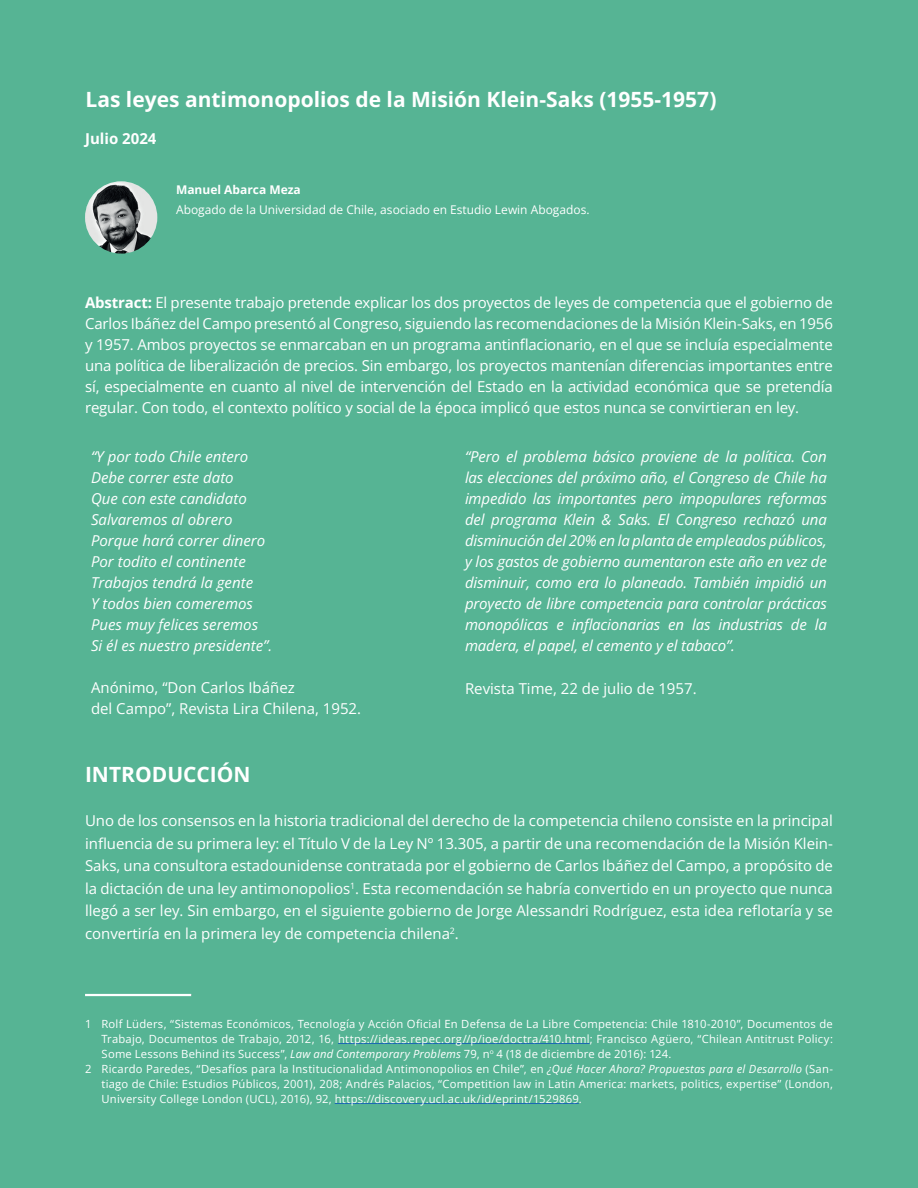
<style>
.page{position:relative;width:918px;height:1188px;background:#56b494}
.page>*{position:absolute;margin:0;border:0;box-sizing:border-box;transform-origin:0 0}
.t1{font:700 21px "Open Sans";color:#fff}
.t2{font:15px/21px "Open Sans";color:#fff;text-align:justify}
.t3{font:italic 15px/21px "Open Sans";color:#fff}
.t4{font:700 15px "Open Sans";color:#fff}
.t5{font:12px "Open Sans";color:#fff}
.t6{font:700 12px "Open Sans";color:#fff}
.t7{font:11.25px "Open Sans";letter-spacing:.02em;color:#fff}
.s1{font-weight:700}
.s2{font-style:italic}
</style>
<div class="page">
<img style="left:85px;top:181px;width:72px;height:73px;border-radius:36px">
<hr style="left:338px;top:1043px;width:252px;height:1px;background:#1b69b4">
<hr style="left:335px;top:1103px;width:244px;height:1px;background:#1b69b4">
<hr style="left:85px;top:994px;width:106px;height:2px;background:#fff">
<h1 class="t1" style="left:86px;top:85px;width:632px">Las leyes antimonopolios de la Misión Klein-Saks (1955-1957)</h1>
<p class="t4" style="left:85px;top:128px;width:73px">Julio 2024</p>
<p class="t6" style="left:176px;top:181px;width:126px">Manuel Abarca Meza</p>
<p class="t5" style="left:176px;top:201px;width:415px">Abogado de la Universidad de Chile, asociado en Estudio Lewin Abogados.</p>
<p class="t2" style="left:85px;top:291px;width:750px"><span class="s1">Abstract:</span> El presente trabajo pretende explicar los dos proyectos de leyes de competencia que el gobierno de Carlos Ibáñez del Campo presentó al Congreso, siguiendo las recomendaciones de la Misión Klein-Saks, en 1956 y 1957. Ambos proyectos se enmarcaban en un programa antinflacionario, en el que se incluía especialmente una política de liberalización de precios. Sin embargo, los proyectos mantenían diferencias importantes entre sí, especialmente en cuanto al nivel de intervención del Estado en la actividad económica que se pretendía regular. Con todo, el contexto político y social de la época implicó que estos nunca se convirtieran en ley.</p>
<p class="t3" style="left:91px;top:446px;width:183px">“Y por todo Chile entero<br>Debe correr este dato<br>Que con este candidato<br>Salvaremos al obrero<br>Porque hará correr dinero<br>Por todito el continente<br>Trabajos tendrá la gente<br>Y todos bien comeremos<br>Pues muy felices seremos<br>Si él es nuestro presidente”.</p>
<p class="t2" style="left:91px;top:677px;width:272px">Anónimo, “Don Carlos Ibáñez<br>del Campo”, Revista Lira Chilena, 1952.</p>
<p class="t3" style="left:465px;top:446px;width:363px;text-align:justify">“Pero el problema básico proviene de la política. Con las elecciones del próximo año, el Congreso de Chile ha impedido las importantes pero impopulares reformas del programa Klein &amp; Saks. El Congreso rechazó una disminución del 20% en la planta de empleados públicos, y los gastos de gobierno aumentaron este año en vez de disminuir, como era lo planeado. También impidió un proyecto de libre competencia para controlar prácticas monopólicas e inflacionarias en las industrias de la madera, el papel, el cemento y el tabaco”.</p>
<p class="t2" style="left:465px;top:677px;width:233px">Revista Time, 22 de julio de 1957.</p>
<h1 class="t1" style="left:85px;top:760px;width:167px">INTRODUCCIÓN</h1>
<p class="t2" style="left:85px;top:809px;width:749px;line-height:22.5px">Uno de los consensos en la historia tradicional del derecho de la competencia chileno consiste en la principal influencia de su primera ley: el Título V de la Ley Nº 13.305, a partir de una recomendación de la Misión Klein-Saks, una consultora estadounidense contratada por el gobierno de Carlos Ibáñez del Campo, a propósito de la dictación de una ley antimonopolios<sup>1</sup>. Esta recomendación se habría convertido en un proyecto que nunca llegó a ser ley. Sin embargo, en el siguiente gobierno de Jorge Alessandri Rodríguez, esta idea reflotaría y se convertiría en la primera ley de competencia chilena<sup>2</sup>.</p>
<p class="t7" style="left:85px;top:1016px;width:749px">1 Rolf Lüders, “Sistemas Económicos, Tecnología y Acción Oficial En Defensa de La Libre Competencia: Chile 1810-2010”, Documentos de</p>
<p class="t7" style="left:102px;top:1031px;width:733px">Trabajo, Documentos de Trabajo, 2012, 16, https://ideas.repec.org//p/ioe/doctra/410.html; Francisco Agüero, “Chilean Antitrust Policy:</p>
<p class="t7" style="left:102px;top:1046px;width:572px">Some Lessons Behind its Success”, <span class="s2">Law and Contemporary Problems</span> 79, n<sup>o</sup> 4 (18 de diciembre de 2016): 124.</p>
<p class="t7" style="left:85px;top:1061px;width:749px">2 Ricardo Paredes, “Desafíos para la Institucionalidad Antimonopolios en Chile”, en <span class="s2">¿Qué Hacer Ahora? Propuestas para el Desarrollo</span> (San-</p>
<p class="t7" style="left:102px;top:1076px;width:733px">tiago de Chile: Estudios Públicos, 2001), 208; Andrés Palacios, “Competition law in Latin America: markets, politics, expertise” (London,</p>
<p class="t7" style="left:102px;top:1091px;width:482px">University College London (UCL), 2016), 92, https://discovery.ucl.ac.uk/id/eprint/1529869.</p>
</div>
